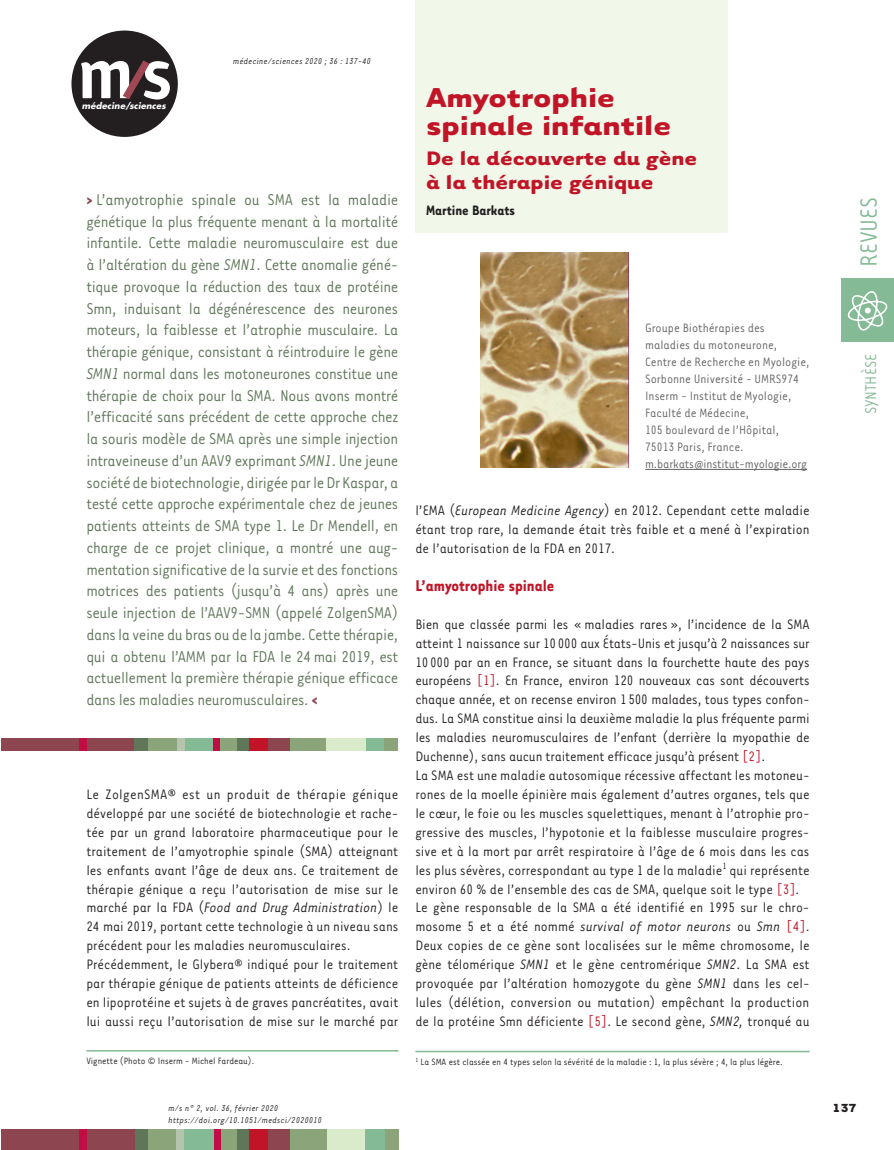
<style>
.page{position:relative;width:894px;height:1150px;background:#fff}
.page>*{position:absolute;margin:0;border:0;box-sizing:border-box;transform-origin:0 0}
.t1{font:700 31.5px/28.2px "Tarzana Wide";color:#c11527}
.t2{font:27px "Tarzana Narrow";color:#84ba95}
.t3{font:700 22.5px/24px "Tarzana Wide";color:#c11527}
.t4{font:18px/21.8px "Tarzana Narrow";letter-spacing:-.02em;color:#5f7659;text-align:justify}
.t5{font:700 18px "Tarzana Narrow";color:#c11527}
.t6{font:18px "Tarzana Narrow";color:#84ba95}
.t7{font:15.75px/18.9px "Tarzana Narrow";color:#231f20}
.t8{font:700 15.75px "Tarzana Narrow";color:#231f20}
.t9{font:13.95px/17px "Tarzana Narrow";color:#636366}
.t10{font:700 13.5px "Tarzana Wide";color:#231f20}
.t11{font:10.5px "Tarzana Narrow";color:#231f20}
.t12{font:italic 9.75px/11.7px "Tarzana Narrow";letter-spacing:.025em;color:#231f20}
.t13{font:italic 700 8.55px "Futura";letter-spacing:.01em;color:#fff}
.s1{font-weight:700;color:#8d454f}
.s2{font-style:italic}
.s3{color:#c11527}
</style>
<div class="page">
<div style="left:1px;top:1128px;width:134px;height:21px;background:#8d454f"></div>
<div style="left:236px;top:1128px;width:13px;height:21px;background:#5f7659"></div>
<div style="left:79px;top:1128px;width:8px;height:21px;background:#c10d45"></div>
<div style="left:135px;top:1128px;width:21px;height:21px;background:#5f7659"></div>
<div style="left:148px;top:1128px;width:30px;height:21px;background:#8ba479"></div>
<div style="left:176px;top:1128px;width:9px;height:21px;background:#b6c4ad"></div>
<div style="left:185px;top:1128px;width:29px;height:21px;background:#84ba95"></div>
<div style="left:218px;top:1128px;width:19px;height:21px;background:#8ba479"></div>
<div style="left:214px;top:1128px;width:6px;height:21px;background:#c10d45"></div>
<div style="left:249px;top:1128px;width:27px;height:21px;background:#c11527"></div>
<div style="left:288px;top:1128px;width:39px;height:21px;background:#8ba479"></div>
<div style="left:268px;top:1128px;width:21px;height:21px;background:#8d454f"></div>
<div style="left:327px;top:1128px;width:39px;height:21px;background:#daebcb"></div>
<div style="left:365px;top:1128px;width:21px;height:21px;background:#84ba95"></div>
<div style="left:385px;top:1128px;width:13px;height:21px;background:#8ba479"></div>
<div style="left:841px;top:278px;width:52px;height:64px;background:#84ba95"></div>
<svg style="left:847px;top:291px;width:40px;height:39px"></svg>
<div style="left:71px;top:31px;width:107px;height:106px;background:#231f20;border-radius:50%"></div>
<svg style="left:81px;top:61px;width:89px;height:38px"></svg>
<div style="left:415px;top:0;width:312px;height:232px;background:#f1f7e9"></div>
<div style="left:1px;top:738px;width:134px;height:12px;background:#8d454f"></div>
<div style="left:134px;top:738px;width:17px;height:12px;background:#5f7659"></div>
<div style="left:236px;top:738px;width:13px;height:12px;background:#5f7659"></div>
<div style="left:148px;top:738px;width:30px;height:12px;background:#8ba479"></div>
<div style="left:182px;top:738px;width:32px;height:12px;background:#84ba95"></div>
<div style="left:365px;top:738px;width:20px;height:12px;background:#84ba95"></div>
<div style="left:218px;top:738px;width:19px;height:12px;background:#8ba479"></div>
<div style="left:384px;top:738px;width:14px;height:12px;background:#8ba479"></div>
<div style="left:288px;top:738px;width:38px;height:12px;background:#8ba479"></div>
<div style="left:326px;top:738px;width:39px;height:12px;background:#daebcb"></div>
<div style="left:177px;top:738px;width:7px;height:12px;background:#b6c4ad"></div>
<div style="left:79px;top:738px;width:7px;height:12px;background:#c10d45"></div>
<div style="left:214px;top:738px;width:6px;height:12px;background:#c10d45"></div>
<div style="left:249px;top:738px;width:27px;height:12px;background:#c11527"></div>
<div style="left:268px;top:738px;width:21px;height:12px;background:#8d454f"></div>
<hr style="left:415px;top:1050px;width:394px;height:2px;background:#84ba95">
<hr style="left:645px;top:469px;width:162px;height:1px;background:#636366">
<img style="left:480px;top:252px;width:148px;height:216px">
<hr style="left:86px;top:1049px;width:312px;height:2px;background:#84ba95">
<p class="t13" style="left:82px;top:100px;width:85px">médecine/sciences</p>
<p class="t12" style="left:233px;top:54px;width:139px">médecine/sciences 2020 ; 36 : 137-40</p>
<p class="t4" style="left:86px;top:188px;width:313px"><span class="s1">&gt;</span> L’amyotrophie spinale ou SMA est la maladie génétique la plus fréquente menant à la mortalité infantile. Cette maladie neuromusculaire est due à l’altération du gène <span class="s2">SMN1</span>. Cette anomalie géné&shy;tique provoque la réduction des taux de protéine Smn, induisant la dégénérescence des neurones moteurs, la faiblesse et l’atrophie musculaire. La thérapie génique, consistant à réintroduire le gène <span class="s2">SMN1</span> normal dans les motoneurones constitue une thérapie de choix pour la SMA. Nous avons montré l’efficacité sans précédent de cette approche chez la souris modèle de SMA après une simple injection intraveineuse d’un AAV9 exprimant <span class="s2">SMN1</span>. Une jeune société de biotechnologie, dirigée par le Dr Kaspar, a testé cette approche expérimentale chez de jeunes patients atteints de SMA type 1. Le Dr Mendell, en charge de ce projet clinique, a montré une aug&shy;mentation significative de la survie et des fonctions motrices des patients (jusqu’à 4 ans) après une seule injection de l’AAV9-SMN (appelé ZolgenSMA) dans la veine du bras ou de la jambe. Cette thérapie, qui a obtenu l’AMM par la FDA le 24 mai 2019, est actuellement la première thérapie génique efficace dans les maladies neuromusculaires. <span class="s1">&lt;</span></p>
<p class="t7" style="left:86px;top:784px;width:313px">Le ZolgenSMA® est un produit de thérapie génique développé par une société de biotechnologie et rache&shy;tée par un grand laboratoire pharmaceutique pour le traitement de l’amyotrophie spinale (SMA) atteignant les enfants avant l’âge de deux ans. Ce traitement de thérapie génique a reçu l’autorisation de mise sur le marché par la FDA (<span class="s2">Food and Drug Administration</span>) le 24 mai 2019, portant cette technologie à un niveau sans précédent pour les maladies neuromusculaires.<br>Précédemment, le Glybera® indiqué pour le traitement par thérapie génique de patients atteints de déficience en lipoprotéine et sujets à de graves pancréatites, avait lui aussi reçu l’autorisation de mise sur le marché par</p>
<p class="t11" style="left:86px;top:1054px;width:169px">Vignette (Photo © Inserm - Michel Fardeau).</p>
<p class="t12" style="left:169px;top:1101px;width:155px">m/s n° 2, vol. 36, février 2020 https://doi.org/10.1051/medsci/2020010</p>
<h1 class="t1" style="left:426px;top:81px;width:247px">Amyotrophie spinale infantile</h1>
<h3 class="t3" style="left:426px;top:145px;width:273px">De la découverte du gène à la thérapie génique</h3>
<p class="t8" style="left:426px;top:200px;width:90px">Martine Barkats</p>
<p class="t9" style="left:645px;top:319px;width:166px">Groupe Biothérapies des maladies du motoneurone,<br>Centre de Recherche en Myologie,<br>Sorbonne Université - UMRS974<br>Inserm - Institut de Myologie,<br>Faculté de Médecine,<br>105 boulevard de l’Hôpital,<br>75013 Paris, France. m.barkats@institut-myologie.org</p>
<p class="t7" style="left:415px;top:500px;width:396px;text-align:justify">l’EMA (<span class="s2">European Medicine Agency</span>) en 2012. Cependant cette maladie étant trop rare, la demande était très faible et a mené à l’expiration de l’autorisation de la FDA en 2017.</p>
<p class="t5" style="left:415px;top:574px;width:140px">L’amyotrophie spinale</p>
<p class="t7" style="left:415px;top:613px;width:396px">Bien que classée parmi les « maladies rares », l’incidence de la SMA atteint 1 naissance sur 10 000 aux États-Unis et jusqu’à 2 naissances sur 10 000 par an en France, se situant dans la fourchette haute des pays européens <span class="s3">[1]</span>. En France, environ 120 nouveaux cas sont découverts chaque année, et on recense environ 1 500 malades, tous types confon&shy;dus. La SMA constitue ainsi la deuxième maladie la plus fréquente parmi les maladies neuromusculaires de l’enfant (derrière la myopathie de Duchenne), sans aucun traitement efficace jusqu’à présent <span class="s3">[2]</span>.<br>La SMA est une maladie autosomique récessive affectant les motoneu&shy;rones de la moelle épinière mais également d’autres organes, tels que le cœur, le foie ou les muscles squelettiques, menant à l’atrophie pro&shy;gressive des muscles, l’hypotonie et la faiblesse musculaire progres&shy;sive et à la mort par arrêt respiratoire à l’âge de 6 mois dans les cas les plus sévères, correspondant au type 1 de la maladie<sup>1</sup> qui représente environ 60 % de l’ensemble des cas de SMA, quelque soit le type <span class="s3">[3]</span><span class="s2">.<br></span>Le gène responsable de la SMA a été identifié en 1995 sur le chro&shy;mosome 5 et a été nommé <span class="s2">survival of motor neurons</span> ou <span class="s2">Smn</span> <span class="s3">[4]</span>.<br>Deux copies de ce gène sont localisées sur le même chromosome, le gène télomérique <span class="s2">SMN1</span> et le gène centromérique <span class="s2">SMN2</span>. La SMA est provoquée par l’altération homozygote du gène <span class="s2">SMN1</span> dans les cel&shy;lules (délétion, conversion ou mutation) empêchant la production de la protéine Smn déficiente <span class="s3">[5]</span>. Le second gène, <span class="s2">SMN2,</span> tronqué au</p>
<p class="t11" style="left:415px;top:1055px;width:369px"><sup>1</sup> La SMA est classée en 4 types selon la sévérité de la maladie : 1, la plus sévère ; 4, la plus légère.</p>
<h2 class="t2" style="left:852px;top:266px;width:71px;rotate:-90deg">REVUES</h2>
<p class="t6" style="left:859px;top:414px;width:62px;rotate:-90deg">SYNTHÈSE</p>
<p class="t10" style="left:832px;top:1098px;width:26px">137</p>
</div>
